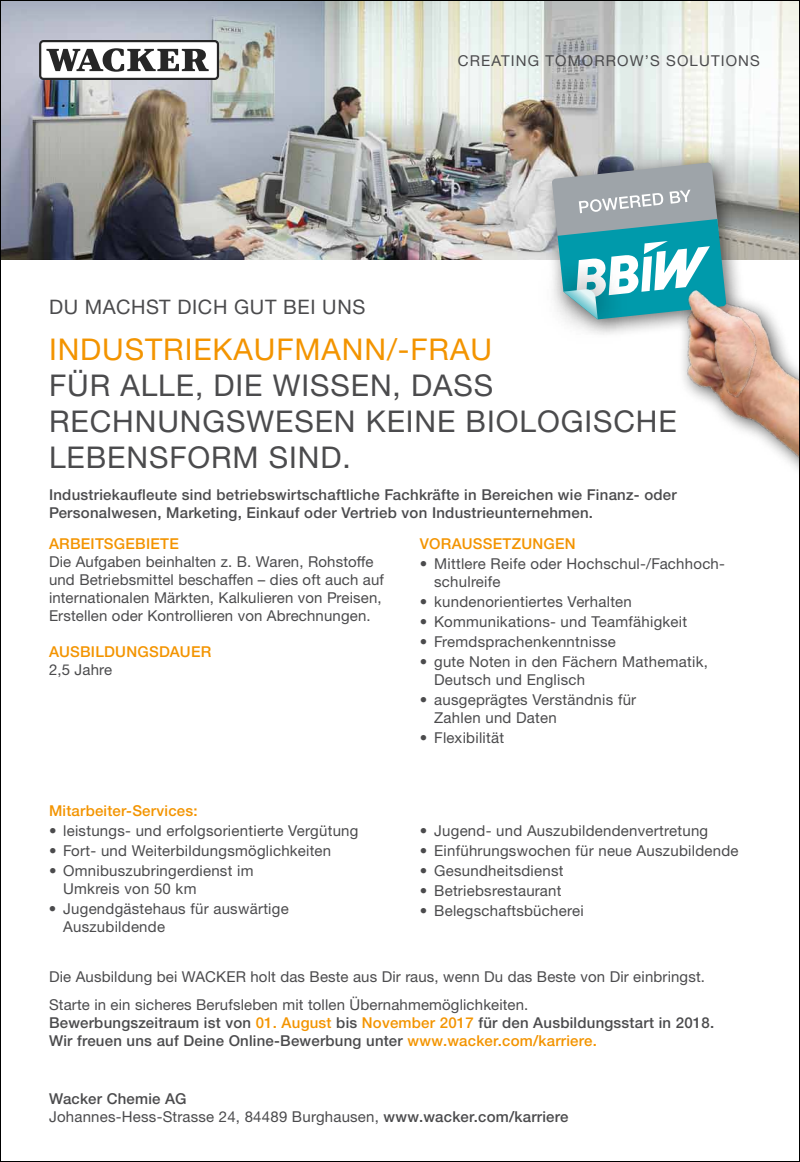
<style>
.page{position:relative;width:800px;height:1162px;background:#fff}
.page>*{position:absolute;margin:0;border:0;box-sizing:border-box;transform-origin:0 0}
.t1{font:30px/36px "Helvetica Neue LT Std";letter-spacing:.03em;color:#4b4b4d}
.t2{font:30px "Helvetica Neue LT Std";letter-spacing:.03em;color:#f39400}
.t3{font:20px "Neue Helveticafor WACKER 55";letter-spacing:.03em;color:#4b4b4d}
.t4{font:15px/18px "Neue Helveticafor WACKER 55";letter-spacing:.015em;color:#4b4b4d}
.t5{font:15px/18px "Neue Helveticafor WACKER 65";letter-spacing:.015em;color:#4b4b4d}
.t6{font:15px "Neue Helveticafor WACKER 65";letter-spacing:.015em;color:#f39400}
.t7{font:15px "Helvetica Neue";letter-spacing:.075em;color:#4b4b4d}
.s1{color:#f39400}
.s2{font-family:"Neue Helveticafor WACKER 65"}
</style>
<div class="page">
<img style="left:2px;top:2px;width:796px;height:258px">
<div style="left:39px;top:40px;width:180px;height:40px;background:#262626;border-radius:4px"></div>
<div style="left:41px;top:42px;width:176px;height:36px;background:#fff;border-radius:2px"></div>
<svg style="left:46px;top:48px;width:163px;height:24px"></svg>
<img style="left:683px;top:301px;width:115px;height:169px">
<div style="left:541px;top:152px;width:204px;height:187px;background:#000;opacity:.55"></div>
<div style="left:538px;top:259px;width:90px;height:87px;background:#000;opacity:.75"></div>
<svg style="left:552px;top:162px;width:174px;height:157px;background:#78afb7"></svg>
<p class="t7" style="left:458px;top:52px;width:304px">CREATING TOMORROW’S SOLUTIONS</p>
<h2 class="t3" style="left:49px;top:295px;width:318px">Du machst Dich gut bei uns</h2>
<h1 class="t2" style="left:49px;top:332px;width:445px">INDUSTRI EKAUFMANN/-FRAU</h1>
<h1 class="t1" style="left:49px;top:367px;width:629px">FÜR ALLE, DI E WISSEN, DASS -RECHNUNGSWESEN KEI NE BIOLOGISCHE -LEBENSFORM SI ND.</h1>
<p class="t5" style="left:49px;top:485px;width:629px">Industriekaufleute sind betriebswirtschaftliche Fachkräfte in Bereichen wie Finanz- oder<br>Personalwesen, Marketing, Einkauf oder Vertrieb von Industrieunternehmen.</p>
<p class="t6" style="left:49px;top:534px;width:131px">ARBEITSGEBIETE</p>
<p class="t4" style="left:49px;top:552px;width:337px">Die Aufgaben beinhalten z. B. Waren, Rohstoffe und Betriebsmittel beschaffen – dies oft auch auf internationalen M ärkten, Kalkulieren von Preisen, -Erstellen oder Kontrollieren von Abrechnungen.</p>
<p class="t6" style="left:49px;top:642px;width:164px">AUSBILDUNGSDAUER</p>
<p class="t4" style="left:49px;top:660px;width:65px">2,5 Jahre</p>
<p class="t6" style="left:49px;top:801px;width:150px">Mitarbeiter-Services:</p>
<p class="t4" style="left:49px;top:821px;width:311px">• leistungs- und erfolgsorientierte Vergütung</p>
<p class="t4" style="left:49px;top:841px;width:284px">• Fort- und Weiterbildungsmöglichkeiten</p>
<p class="t4" style="left:63px;top:861px;width:192px;text-indent:-14px">• Omnibuszubringerdienst im<br>Umkreis von 50 km</p>
<p class="t4" style="left:63px;top:899px;width:227px;text-indent:-14px">• Jugendgästehaus für auswärtige<br>Auszubildende</p>
<p class="t6" style="left:420px;top:534px;width:32px">Vorausset</p>
<p class="t6" style="left:512px;top:534px;width:22px">zungen</p>
<p class="t4" style="left:434px;top:554px;width:292px;text-indent:-14px">• M ittlere Reife oder Hochschul-/Fachhoch&shy;schulreife</p>
<p class="t4" style="left:420px;top:592px;width:213px">• kundenorientiertes Verhalten</p>
<p class="t4" style="left:420px;top:612px;width:269px">• Kommunikations- und Teamfähigkeit</p>
<p class="t4" style="left:420px;top:632px;width:197px">• Fremdsprachenkenntnisse</p>
<p class="t4" style="left:434px;top:652px;width:275px;text-indent:-14px">• gute Noten in den Fächern -M athematik,<br>Deutsch und Englisch</p>
<p class="t4" style="left:434px;top:690px;width:204px;text-indent:-14px">• ausgeprägtes Verständnis für<br>Zahlen und Daten</p>
<p class="t4" style="left:420px;top:728px;width:86px">• Flexibilität</p>
<p class="t4" style="left:420px;top:821px;width:290px">• Jugend- und Auszubildendenvertretung</p>
<p class="t4" style="left:420px;top:841px;width:320px">• Einführungswochen für neue Auszubildende</p>
<p class="t4" style="left:420px;top:861px;width:145px">• Gesundheitsdienst</p>
<p class="t4" style="left:420px;top:881px;width:143px">• Betriebsrestaurant</p>
<p class="t4" style="left:420px;top:901px;width:165px">• Belegschaftsbücherei</p>
<p class="t4" style="left:49px;top:962px;width:658px;line-height:28px">Die Ausbildung bei WACKER holt das Beste aus Dir raus, wenn Du das Beste von Dir einbringst.<br>Starte in ein sicheres -Berufsleben mit tollen Übernahmemöglichkeiten.</p>
<p class="t5" style="left:49px;top:1013px;width:667px">Bewerbungszeitraum ist von <span class="s1">01. August</span> bis <span class="s1">November 2017</span> für den Ausbildungsstart in 2018.<br>Wir freuen uns auf Deine Online-Bewerbung unter <span class="s1">www.wacker.com/karriere.</span></p>
<p class="t5" style="left:49px;top:1090px;width:139px">Wacker Chemie AG</p>
<p class="t4" style="left:49px;top:1107px;width:521px">Johannes-H ess-Strasse 24, 84489 Burghausen, <span class="s2">www.wacker.com/karriere</span></p>
</div>
